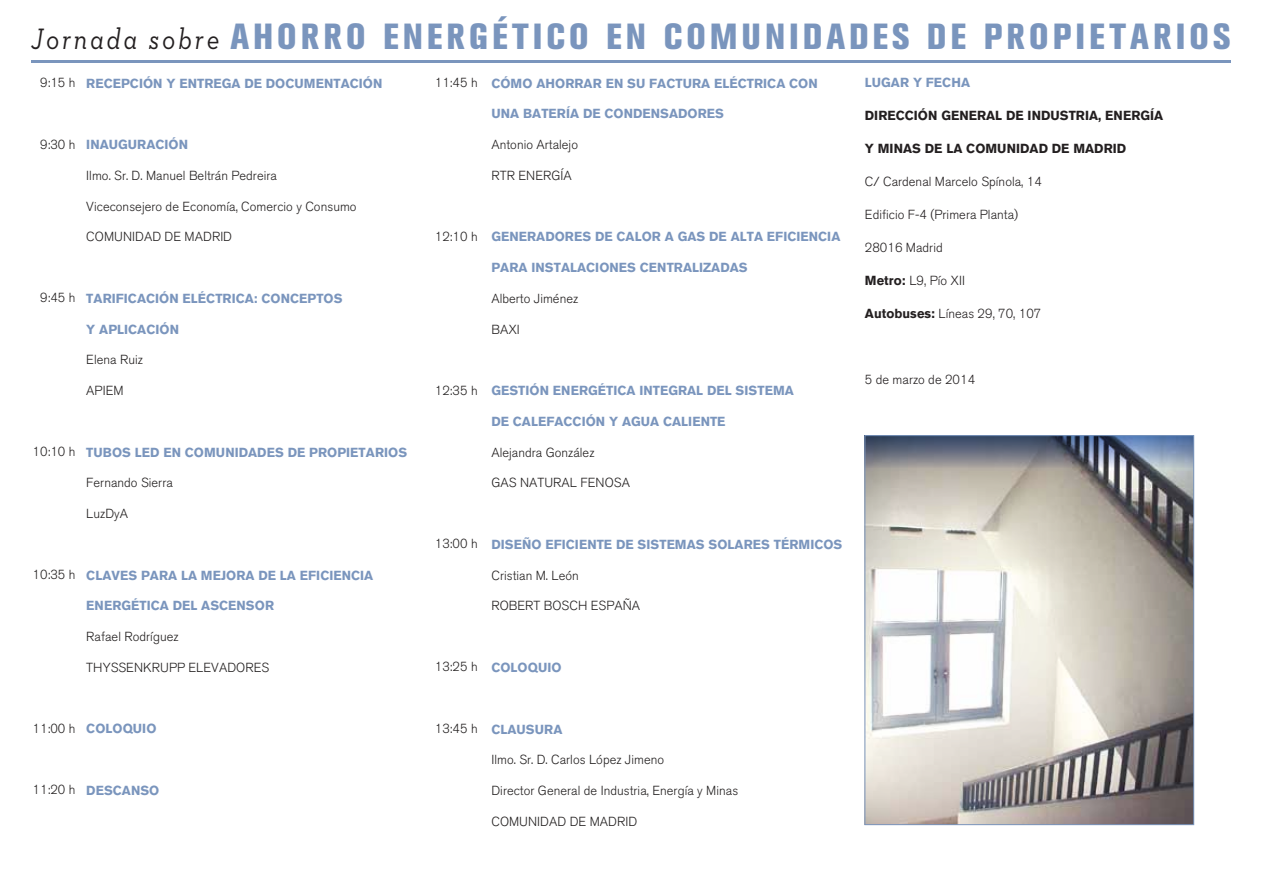
<style>
.page{position:relative;width:1263px;height:893px;background:#fff}
.page>*{position:absolute;margin:0;border:0;box-sizing:border-box;transform-origin:0 0}
.t1{font:800 condensed 36px "Akzidenz Grotesk BQ";letter-spacing:.11em;color:#7a95bd}
.t2{font:700 13.05px "Akzidenz Grotesk BQ";letter-spacing:.005em;color:#7a95bd}
.t3{font:300 13.05px "Akzidenz Grotesk BQ";letter-spacing:.005em;color:#232020}
.t4{font:300 13.05px "Akzidenz Grotesk BQ";letter-spacing:.005em;color:#231f20}
.t5{font:700 13.05px "Akzidenz Grotesk BQ";letter-spacing:.005em;color:#231f20}
.s1{font-family:"Neutraface Slab Text";font-weight:400;font-style:italic;font-stretch:normal;font-size:30px;color:#231f20}
.s2{font-weight:700}
</style>
<div class="page">
<hr style="left:31px;top:61px;width:1199px;height:2px;background:#7a95bd">
<svg style="left:866px;top:468px;width:324px;height:355px;background:#c2beb8"></svg>
<svg style="left:866px;top:437px;width:326px;height:31px;background:#687184"></svg>
<div style="left:864px;top:435px;width:330px;height:390px;border:1px solid #7a95bd"></div>
<p class="t1" style="left:31px;top:16px;width:1200px"><span class="s1">Jornada sobre</span> AHORRO ENERGÉTICO EN COMUNIDADES DE PROPIETARIOS</p>
<p class="t2" style="left:86px;top:76px;width:298px">RECEPCIÓN Y ENTREGA DE DOCUMENTACIÓN</p>
<p class="t2" style="left:491px;top:76px;width:328px">CÓMO AHORRAR EN SU FACTURA ELÉCTRICA CON</p>
<p class="t2" style="left:491px;top:106px;width:234px">UNA BATERÍA DE CONDENSADORES</p>
<p class="t3" style="left:491px;top:137px;width:88px">Antonio Artalejo</p>
<p class="t3" style="left:491px;top:168px;width:82px">RTR ENERGÍA</p>
<p class="t3" style="left:40px;top:75px;width:37px">9:15 h</p>
<p class="t2" style="left:865px;top:75px;width:107px">LUGAR Y FECHA</p>
<p class="t5" style="left:865px;top:108px;width:300px">DIRECCIÓN GENERAL DE INDUSTRIA, ENERGÍA</p>
<p class="t5" style="left:865px;top:141px;width:263px">Y MINAS DE LA COMUNIDAD DE MADRID</p>
<p class="t4" style="left:865px;top:174px;width:178px">C/ Cardenal Marcelo Spínola, 14</p>
<p class="t4" style="left:865px;top:207px;width:155px">Edificio F-4 (Primera Planta)</p>
<p class="t4" style="left:865px;top:240px;width:79px">28016 Madrid</p>
<p class="t4" style="left:865px;top:273px;width:102px"><span class="s2">Metro:</span> L9, Pío XII</p>
<p class="t4" style="left:865px;top:306px;width:178px"><span class="s2">Autobuses:</span> Líneas 29, 70, 107</p>
<p class="t3" style="left:435px;top:75px;width:44px">11:45 h</p>
<p class="t2" style="left:86px;top:137px;width:103px">INAUGURACIÓN</p>
<p class="t3" style="left:86px;top:168px;width:192px">Ilmo. Sr. D. Manuel Beltrán Pedreira</p>
<p class="t3" style="left:86px;top:199px;width:272px">Viceconsejero de Economía, Comercio y Consumo</p>
<p class="t3" style="left:86px;top:230px;width:147px">COMUNIDAD DE MADRID</p>
<p class="t3" style="left:40px;top:137px;width:37px">9:30 h</p>
<p class="t3" style="left:435px;top:229px;width:44px">12:10 h</p>
<p class="t2" style="left:491px;top:229px;width:350px">GENERADORES DE CALOR A GAS DE ALTA EFICIENCIA</p>
<p class="t2" style="left:491px;top:260px;width:258px">PARA INSTALACIONES CENTRALIZADAS</p>
<p class="t3" style="left:491px;top:291px;width:88px">Alberto Jiménez</p>
<p class="t3" style="left:491px;top:322px;width:30px">BAXI</p>
<p class="t2" style="left:86px;top:291px;width:258px">TARIFICACIÓN ELÉCTRICA: CONCEPTOS</p>
<p class="t2" style="left:86px;top:322px;width:94px">Y APLICACIÓN</p>
<p class="t3" style="left:86px;top:353px;width:58px">Elena Ruiz</p>
<p class="t3" style="left:86px;top:383px;width:39px">APIEM</p>
<p class="t3" style="left:40px;top:291px;width:37px">9:45 h</p>
<p class="t4" style="left:865px;top:372px;width:112px">5 de marzo de 2014</p>
<p class="t2" style="left:491px;top:383px;width:304px">GESTIÓN ENERGÉTICA INTEGRAL DEL SISTEMA</p>
<p class="t2" style="left:491px;top:414px;width:236px">DE CALEFACCIÓN Y AGUA CALIENTE</p>
<p class="t3" style="left:491px;top:445px;width:104px">Alejandra González</p>
<p class="t3" style="left:491px;top:476px;width:140px">GAS NATURAL FENOSA</p>
<p class="t3" style="left:435px;top:383px;width:44px">12:35 h</p>
<p class="t3" style="left:33px;top:444px;width:44px">10:10 h</p>
<p class="t2" style="left:86px;top:445px;width:322px">TUBOS LED EN COMUNIDADES DE PROPIETARIOS</p>
<p class="t3" style="left:86px;top:476px;width:88px">Fernando Sierra</p>
<p class="t3" style="left:86px;top:506px;width:43px">LuzDyA</p>
<p class="t3" style="left:33px;top:567px;width:44px">10:35 h</p>
<p class="t2" style="left:86px;top:568px;width:288px">CLAVES PARA LA MEJORA DE LA EFICIENCIA</p>
<p class="t2" style="left:86px;top:598px;width:189px">ENERGÉTICA DEL ASCENSOR</p>
<p class="t3" style="left:86px;top:629px;width:94px">Rafael Rodríguez</p>
<p class="t3" style="left:86px;top:660px;width:184px">THYSSENKRUPP ELEVADORES</p>
<p class="t3" style="left:435px;top:537px;width:44px">13:00 h</p>
<p class="t2" style="left:491px;top:537px;width:352px">DISEÑO EFICIENTE DE SISTEMAS SOLARES TÉRMICOS</p>
<p class="t3" style="left:491px;top:568px;width:89px">Cristian M. León</p>
<p class="t3" style="left:491px;top:599px;width:150px">ROBERT BOSCH ESPAÑA</p>
<p class="t3" style="left:435px;top:660px;width:44px">13:25 h</p>
<p class="t2" style="left:491px;top:660px;width:72px">COLOQUIO</p>
<p class="t3" style="left:33px;top:721px;width:44px">11:00 h</p>
<p class="t2" style="left:86px;top:721px;width:72px">COLOQUIO</p>
<p class="t3" style="left:33px;top:782px;width:44px">11:20 h</p>
<p class="t2" style="left:86px;top:783px;width:75px">DESCANSO</p>
<p class="t3" style="left:435px;top:721px;width:44px">13:45 h</p>
<p class="t2" style="left:491px;top:721px;width:72px">CLAUSURA</p>
<p class="t3" style="left:491px;top:752px;width:174px">Ilmo. Sr. D. Carlos López Jimeno</p>
<p class="t3" style="left:491px;top:783px;width:248px">Director General de Industria, Energía y Minas</p>
<p class="t3" style="left:491px;top:814px;width:147px">COMUNIDAD DE MADRID</p>
</div>
